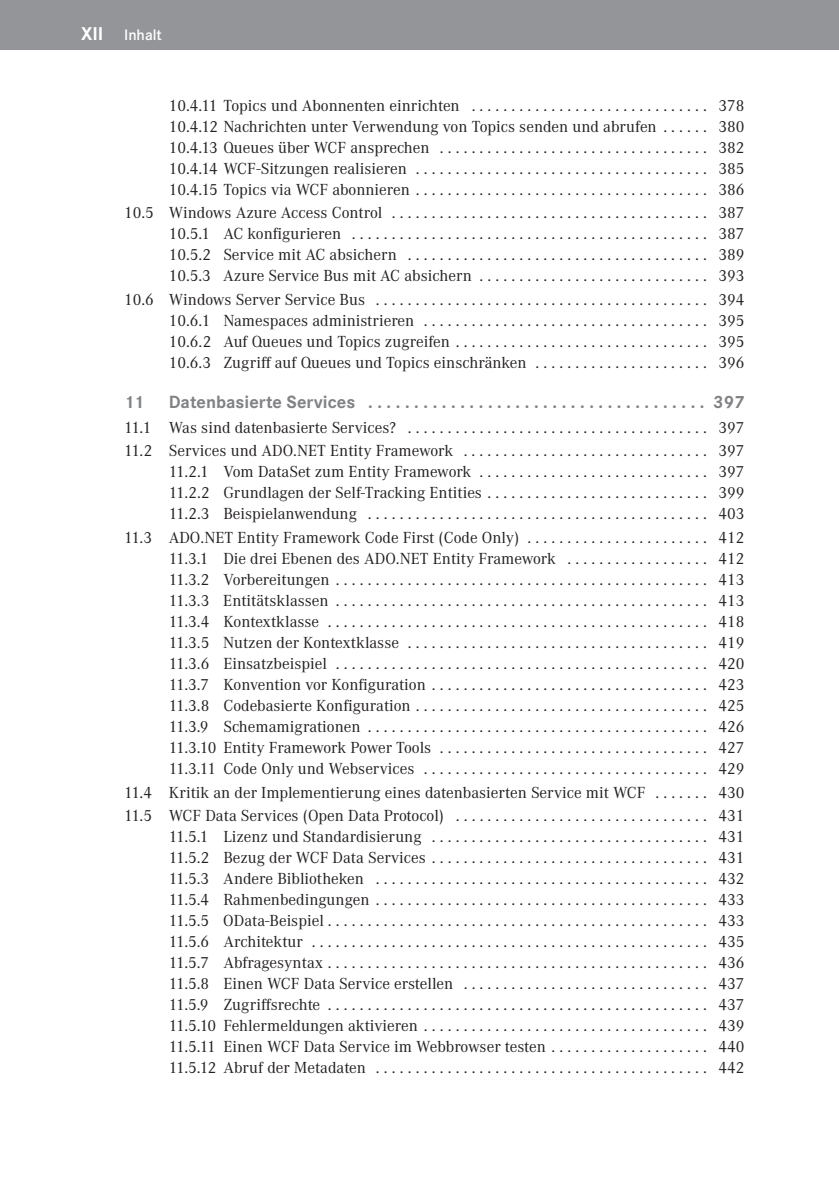
<style>
.page{position:relative;width:839px;height:1191px;background:#fff}
.page>*{position:absolute;margin:0;border:0;box-sizing:border-box;transform-origin:0 0}
.t1{font:700 19.25px "Corporate S Pro";color:#fff}
.t2{font:700 18.38px "Corporate S Pro";color:#808285}
.t3{font:16.62px/21px "Corporate A Pro";color:#231f20;text-align:justify}
.t4{font:600 15.75px "Corporate S Pro";color:#fff}
</style>
<div class="page">
<div style="left:0;top:0;width:838px;height:50px;background:#939598"></div>
<p class="t1" style="left:81px;top:26px;width:24px">XII</p>
<p class="t4" style="left:124px;top:25px;width:39px">Inhalt</p>
<p class="t3" style="left:169px;top:96px;width:577px">10.4.11 Topics und Abonnenten einrichten . . . . . . . . . . . . . . . . . . . . . . . . . . . . . . 378<br>10.4.12 Nachrichten unter Verwendung von Topics senden und abrufen . . . . . . 380<br>10.4.13 Queues über WCF ansprechen .................................. 382<br>10.4.14 WCF-Sitzungen realisieren ..................................... 385<br>10.4.15 Topics via WCF abonnieren ..................................... 386</p>
<p class="t3" style="left:169px;top:203px;width:577px;text-indent:-45px">10.5 Windows Azure Access Control ........................................ 387<br>10.5.1 AC konfigurieren ............................................. 387<br>10.5.2 Service mit AC absichern ...................................... 389<br>10.5.3 Azure Service Bus mit AC absichern . . . . . . . . . . . . . . . . . . . . . . . . . . . . . 393</p>
<p class="t3" style="left:169px;top:290px;width:577px;text-indent:-45px">10.6 Windows Server Service Bus .......................................... 394<br>10.6.1 Namespaces administrieren .................................... 395<br>10.6.2 Auf Queues und Topics zugreifen ................................ 395<br>10.6.3 Zugriff auf Queues und Topics einschränken . . . . . . . . . . . . . . . . . . . . . . 396</p>
<p class="t2" style="left:124px;top:395px;width:22px">11</p>
<p class="t2" style="left:169px;top:395px;width:577px">Datenbasierte Services ..................................... 397</p>
<p class="t3" style="left:124px;top:417px;width:622px;line-height:23.4px">11.1 Was sind datenbasierte Services? ...................................... 397<br>11.2 Services und ADO.NET Entity Framework . . . . . . . . . . . . . . . . . . . . . . . . . . . . . . . 397</p>
<p class="t3" style="left:169px;top:463px;width:577px">11.2.1 Vom DataSet zum Entity Framework . . . . . . . . . . . . . . . . . . . . . . . . . . . . . 397<br>11.2.2 Grundlagen der Self-Tracking Entities . . . . . . . . . . . . . . . . . . . . . . . . . . . . 399<br>11.2.3 Beispielanwendung ........................................... 403</p>
<p class="t3" style="left:169px;top:528px;width:577px;text-indent:-45px">11.3 ADO.NET Entity Framework Code First (Code Only) . . . . . . . . . . . . . . . . . . . . . . . 412<br>11.3.1 Die drei Ebenen des ADO.NET Entity Framework . . . . . . . . . . . . . . . . . . 412<br>11.3.2 Vorbereitungen ............................................... 413<br>11.3.3 Entitätsklassen ............................................... 413<br>11.3.4 Kontextklasse ................................................ 418<br>11.3.5 Nutzen der Kontextklasse ...................................... 419<br>11.3.6 Einsatzbeispiel ............................................... 420<br>11.3.7 Konvention vor Konfiguration ................................... 423<br>11.3.8 Codebasierte Konfiguration ..................................... 425<br>11.3.9 Schemamigrationen ........................................... 426<br>11.3.10 Entity Framework Power Tools . . . . . . . . . . . . . . . . . . . . . . . . . . . . . . . . . . 427<br>11.3.11 Code Only und Webservices .................................... 429</p>
<p class="t3" style="left:124px;top:781px;width:622px;line-height:23.4px">11.4 Kritik an der Implementierung eines datenbasierten Service mit WCF . . . . . . . 430<br>11.5 WCF Data Services (Open Data Protocol) . . . . . . . . . . . . . . . . . . . . . . . . . . . . . . . . 431</p>
<p class="t3" style="left:169px;top:827px;width:577px">11.5.1 Lizenz und Standardisierung ................................... 431<br>11.5.2 Bezug der WCF Data Services ................................... 431<br>11.5.3 Andere Bibliotheken .......................................... 432<br>11.5.4 Rahmenbedingungen .......................................... 433<br>11.5.5 OData-Beispiel ................................................ 433<br>11.5.6 Architektur .................................................. 435<br>11.5.7 Abfragesyntax ................................................ 436<br>11.5.8 Einen WCF Data Service erstellen ............................... 437<br>11.5.9 Zugriffsrechte ................................................ 437<br>11.5.10 Fehlermeldungen aktivieren .................................... 439<br>11.5.11 Einen WCF Data Service im Webbrowser testen . . . . . . . . . . . . . . . . . . . . 440<br>11.5.12 Abruf der Metadaten .......................................... 442</p>
</div>
